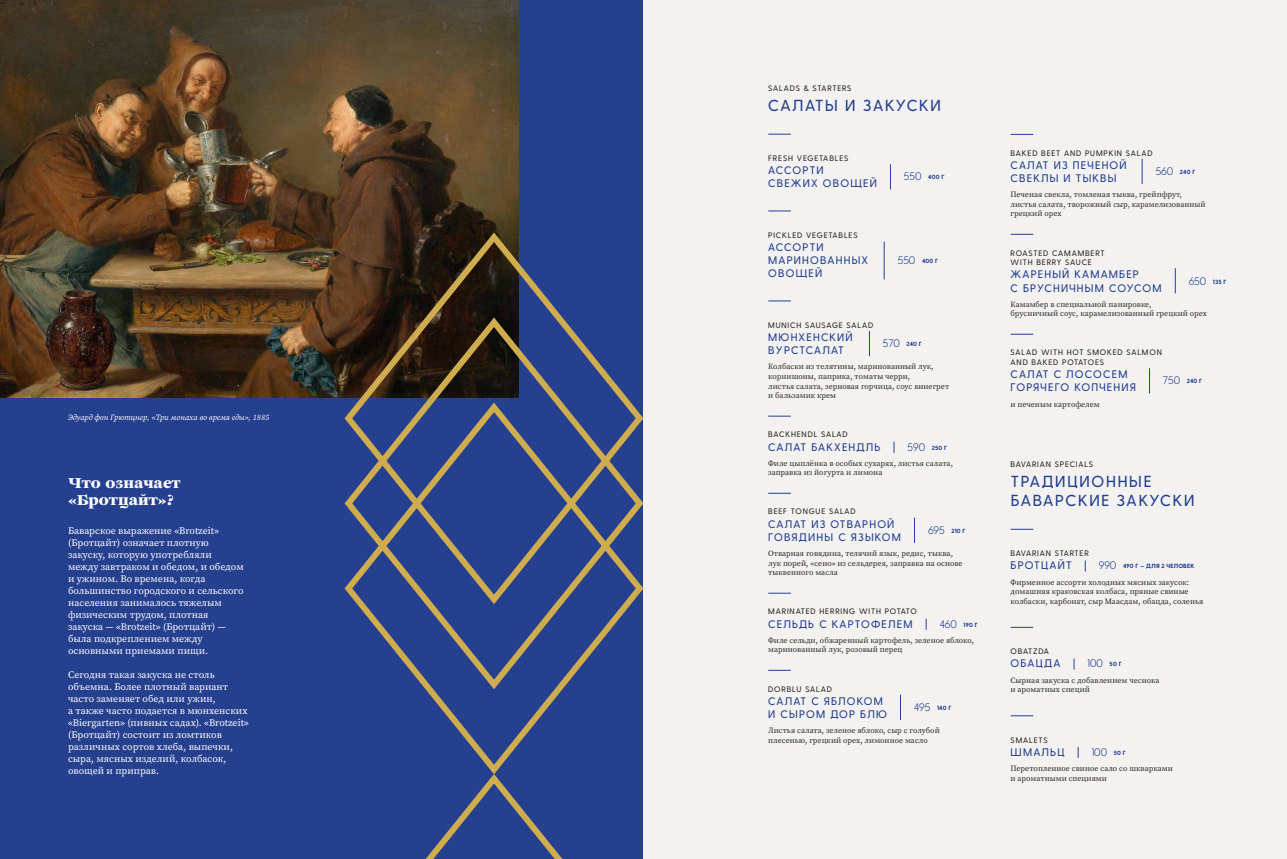
<style>
.page{position:relative;width:1287px;height:859px;background:#fff}
.page>*{position:absolute;margin:0;border:0;box-sizing:border-box;transform-origin:0 0}
.t1{font:500 16px/19.2px "Greycliff CF";letter-spacing:.11em;color:#25408f}
.t2{font:800 14px/16.8px "Lovelace Text Trial";color:#fff}
.t3{font:500 11px/13.2px "Greycliff CF";letter-spacing:.11em;color:#25408f}
.t4{font:300 11px "Greycliff CF";color:#25408f}
.t5{font:10px/12px "Source Serif Variable";color:#fff}
.t6{font:8px/9.6px "Source Serif Variable";color:#292829}
.t7{font:500 8px/9.6px "Greycliff CF";letter-spacing:.11em;color:#292829}
.t8{font:italic 8px "Source Serif Variable";color:#fff}
.t9{font:800 6px "Greycliff CF";letter-spacing:.025em;color:#25408f}
.s1{font-weight:300;font-size:11px}
.s2{font-weight:800;font-size:6px}
</style>
<div class="page">
<div style="left:0;top:0;width:643px;height:859px;background:#25408f"></div>
<div style="left:643px;top:0;width:644px;height:859px;background:#f4f2f1"></div>
<img style="left:0;top:0;width:519px;height:398px">
<svg style="left:341px;top:229px;width:219px;height:85px"></svg>
<svg style="left:341px;top:314px;width:287px;height:85px"></svg>
<svg style="left:344px;top:399px;width:300px;height:371px"></svg>
<svg style="left:425px;top:770px;width:138px;height:89px"></svg>
<svg style="left:768px;top:134px;width:23px;height:1px"></svg>
<svg style="left:890px;top:164px;width:1px;height:25px"></svg>
<svg style="left:768px;top:211px;width:23px;height:1px"></svg>
<hr style="left:884px;top:242px;width:1px;height:37px;background:#25408f">
<svg style="left:768px;top:301px;width:23px;height:1px"></svg>
<svg style="left:869px;top:331px;width:1px;height:25px"></svg>
<svg style="left:768px;top:416px;width:23px;height:1px"></svg>
<svg style="left:768px;top:493px;width:23px;height:1px"></svg>
<svg style="left:914px;top:518px;width:1px;height:25px"></svg>
<svg style="left:768px;top:593px;width:23px;height:1px"></svg>
<svg style="left:768px;top:670px;width:23px;height:1px"></svg>
<svg style="left:900px;top:695px;width:1px;height:25px"></svg>
<svg style="left:1011px;top:134px;width:22px;height:1px"></svg>
<svg style="left:1142px;top:159px;width:1px;height:25px"></svg>
<svg style="left:1011px;top:234px;width:22px;height:1px"></svg>
<svg style="left:1175px;top:268px;width:1px;height:25px"></svg>
<svg style="left:1011px;top:334px;width:22px;height:1px"></svg>
<svg style="left:1149px;top:368px;width:1px;height:25px"></svg>
<svg style="left:1011px;top:529px;width:22px;height:1px"></svg>
<svg style="left:1011px;top:627px;width:22px;height:1px"></svg>
<svg style="left:1074px;top:658px;width:1px;height:12px"></svg>
<svg style="left:1011px;top:715px;width:22px;height:1px"></svg>
<p class="t8" style="left:68px;top:412px;width:203px">Эдуард фон Грютцнер, «Три монаха во время еды», 1885</p>
<h2 class="t2" style="left:68px;top:474px;width:114px">Что означает «Бротцайт»?</h2>
<p class="t5" style="left:68px;top:525px;width:177px">Баварское выражение «Brotzeit» (Бротцайт) означает плотную закуску, которую употребляли между завтраком и обедом, и обедом и ужином. Во времена, когда большинство городского и сельского населения занималось тяжелым физическим трудом, плотная закуска — «Brotzeit» (Бротцайт) — была подкреплением между основными приемами пищи.</p>
<p class="t5" style="left:68px;top:669px;width:182px">Сегодня такая закуска не столь объемна. Более плотный вариант часто заменяет обед или ужин,<br>а также часто подается в мюнхенских «Biergarten» (пивных садах). «Brotzeit» (Бротцайт) состоит из ломтиков различных сортов хлеба, выпечки, сыра, мясных изделий, колбасок, овощей и приправ.</p>
<p class="t7" style="left:768px;top:84px;width:85px">SALADS &amp; STARTERS</p>
<h1 class="t1" style="left:768px;top:95px;width:174px">САЛАТЫ И ЗАКУСКИ</h1>
<p class="t7" style="left:768px;top:153px;width:82px">FRESH VEGETABLES</p>
<h3 class="t3" style="left:768px;top:164px;width:110px">АССОРТИ<br>СВЕЖИХ ОВОЩЕЙ</h3>
<p class="t9" style="left:904px;top:174px;width:42px"><span class="s1">550</span> 400 Г</p>
<p class="t7" style="left:768px;top:230px;width:91px">PICKLED VEGETABLES</p>
<h3 class="t3" style="left:768px;top:241px;width:101px">АССОРТИ<br>МАРИНОВАННЫХ<br>ОВОЩЕЙ</h3>
<p class="t9" style="left:898px;top:258px;width:42px"><span class="s1">550</span> 400 Г</p>
<p class="t7" style="left:768px;top:320px;width:107px">MUNICH SAUSAGE SALAD</p>
<h3 class="t3" style="left:768px;top:331px;width:86px">МЮНХЕНСКИЙ<br>ВУРСТСАЛАТ</h3>
<p class="t9" style="left:883px;top:340px;width:40px"><span class="s1">570</span> 240 Г</p>
<p class="t6" style="left:768px;top:362px;width:183px">Колбаски из телятины, маринованный лук, корнишоны, паприка, томаты черри,<br>листья салата, зерновая горчица, соус винегрет и бальзамик крем</p>
<p class="t7" style="left:768px;top:430px;width:81px">BACKHENDL SALAD</p>
<h3 class="t3" style="left:768px;top:440px;width:114px">САЛАТ БАКХЕНДЛЬ</h3>
<p class="t9" style="left:908px;top:444px;width:41px"><span class="s1">590</span> 250 Г</p>
<p class="t6" style="left:768px;top:458px;width:186px">Филе цыплёнка в особых сухарях, листья салата, заправка из йогурта и лимона</p>
<p class="t7" style="left:768px;top:507px;width:89px">BEEF TONGUE SALAD</p>
<h3 class="t3" style="left:768px;top:517px;width:134px">САЛАТ ИЗ ОТВАРНОЙ<br>ГОВЯДИНЫ С ЯЗЫКОМ</h3>
<p class="t9" style="left:928px;top:527px;width:39px"><span class="s1">695</span> 210 Г</p>
<p class="t6" style="left:768px;top:549px;width:196px">Отварная говядина, телячий язык, редис, тыква, лук порей, «сено» из сельдерея, заправка на основе тыквенного масла</p>
<p class="t7" style="left:768px;top:607px;width:150px">MARINATED HERRING WITH POTATO</p>
<h3 class="t3" style="left:768px;top:617px;width:146px">СЕЛЬДЬ С КАРТОФЕЛЕМ</h3>
<p class="t9" style="left:940px;top:621px;width:39px"><span class="s1">460</span> 190 Г</p>
<p class="t6" style="left:768px;top:635px;width:207px">Филе сельди, обжаренный картофель, зеленое яблоко, маринованный лук, розовый перец</p>
<p class="t7" style="left:768px;top:684px;width:65px">DORBLU SALAD</p>
<h3 class="t3" style="left:768px;top:694px;width:120px">САЛАТ С ЯБЛОКОМ<br>И СЫРОМ ДОР БЛЮ</h3>
<p class="t9" style="left:914px;top:704px;width:39px"><span class="s1">495</span> 140 Г</p>
<p class="t6" style="left:768px;top:726px;width:173px">Листья салата, зеленое яблоко, сыр с голубой плесенью, грецкий орех, лимонное масло</p>
<p class="t7" style="left:1011px;top:148px;width:143px">BAKED BEET AND PUMPKIN SALAD</p>
<h3 class="t3" style="left:1011px;top:158px;width:118px">САЛАТ ИЗ ПЕЧЕНОЙ<br>СВЕКЛЫ И ТЫКВЫ</h3>
<p class="t9" style="left:1156px;top:168px;width:41px"><span class="s1">560</span> 240 Г</p>
<p class="t6" style="left:1011px;top:190px;width:197px">Печеная свекла, томленая тыква, грейпфрут, листья салата, творожный сыр, карамелизованный грецкий орех</p>
<p class="t7" style="left:1011px;top:248px;width:95px">ROASTED CAMAMBERT<br>WITH BERRY SAUCE</p>
<h3 class="t3" style="left:1011px;top:268px;width:153px">ЖАРЕНЫЙ КАМАМБЕР<br>С БРУСНИЧНЫМ СОУСОМ</h3>
<p class="t9" style="left:1189px;top:278px;width:39px"><span class="s1">650</span> 135 Г</p>
<p class="t6" style="left:1011px;top:299px;width:198px">Камамбер в специальной панировке,<br>брусничный соус, карамелизованный грецкий орех</p>
<p class="t7" style="left:1011px;top:348px;width:153px">SALAD WITH HOT SMOKED SALMON<br>AND BAKED POTATOES</p>
<h3 class="t3" style="left:1011px;top:368px;width:127px">САЛАТ С ЛОСОСЕМ<br>ГОРЯЧЕГО КОПЧЕНИЯ</h3>
<p class="t9" style="left:1163px;top:378px;width:41px"><span class="s1">750</span> 240 Г</p>
<p class="t6" style="left:1011px;top:399px;width:91px">и печеным картофелем</p>
<p class="t7" style="left:1011px;top:460px;width:84px">BAVARIAN SPECIALS</p>
<h1 class="t1" style="left:1011px;top:471px;width:185px">ТРАДИЦИОННЫЕ<br>БАВАРСКИЕ ЗАКУСКИ</h1>
<p class="t7" style="left:1011px;top:548px;width:80px">BAVARIAN STARTER</p>
<h3 class="t3" style="left:1011px;top:559px;width:63px">БРОТЦАЙТ</h3>
<p class="t9" style="left:1099px;top:563px;width:97px"><span class="s1">990</span> 490 Г — ДЛЯ 2 ЧЕЛОВЕК</p>
<p class="t6" style="left:1011px;top:577px;width:194px">Фирменное ассорти холодных мясных закусок: домашняя краковская колбаса, пряные свиные колбаски, карбонат, сыр Маасдам, обацда, соленья</p>
<p class="t7" style="left:1011px;top:646px;width:40px">OBATZDA</p>
<h3 class="t3" style="left:1011px;top:657px;width:51px">ОБАЦДА</h3>
<h3 class="t4" style="left:1088px;top:657px;width:36px">100 <span class="s2">50 Г</span></h3>
<p class="t6" style="left:1011px;top:675px;width:150px">Сырная закуска с добавлением чеснока и ароматных специй</p>
<p class="t7" style="left:1011px;top:735px;width:38px">SMALETS</p>
<h3 class="t3" style="left:1011px;top:745px;width:55px">ШМАЛЬЦ</h3>
<h3 class="t4" style="left:1092px;top:745px;width:36px">100 <span class="s2">50 Г</span></h3>
<p class="t6" style="left:1011px;top:764px;width:164px">Перетопленное свиное сало со шкварками и ароматными специями</p>
</div>
